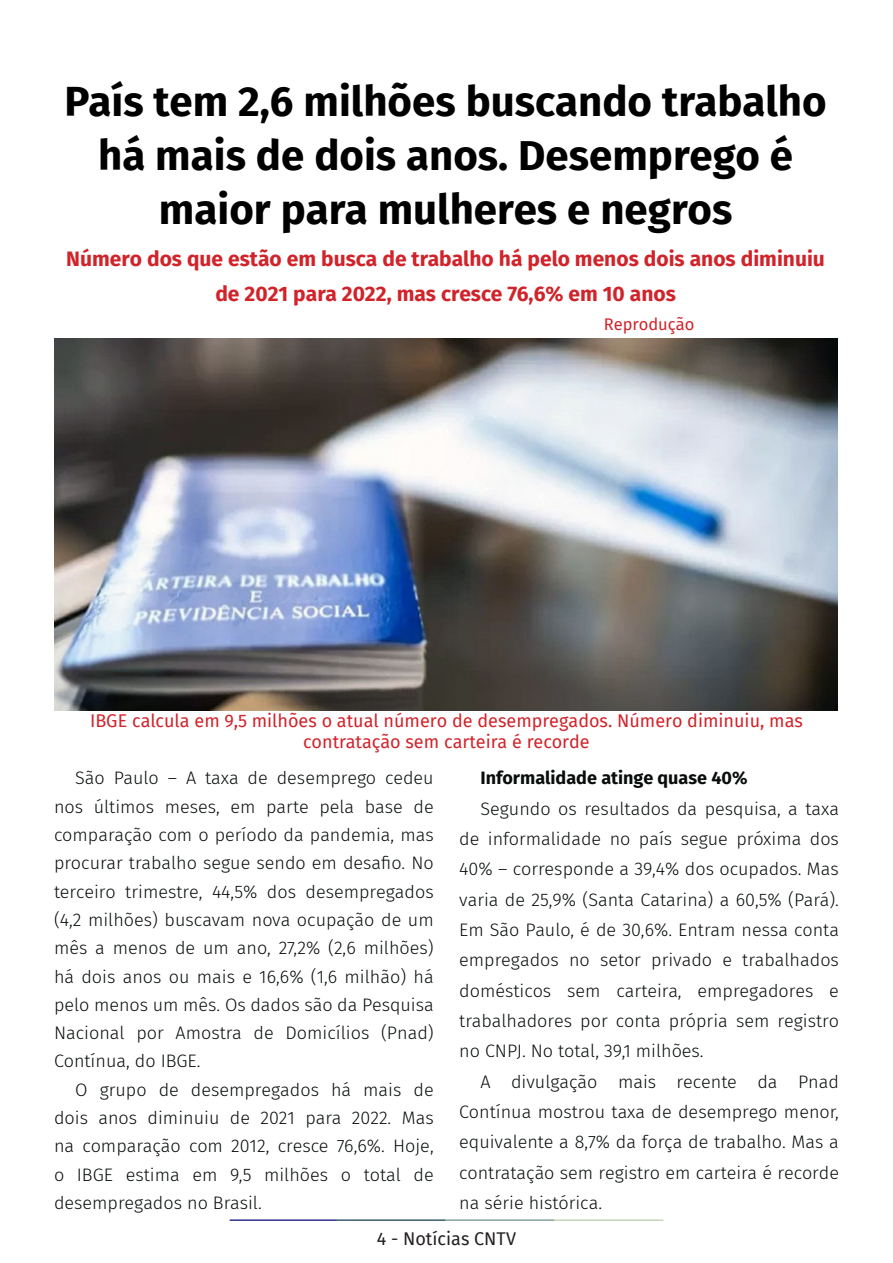
<style>
.page{position:relative;width:893px;height:1263px;background:#fff}
.page>*{position:absolute;margin:0;border:0;box-sizing:border-box;transform-origin:0 0}
.t1{font:700 42px/54px "Fira Sans";color:#000001;text-align:center}
.t2{font:700 21px/34.5px "Fira Sans";color:#d1232a;text-align:center}
.t3{font:300 18px/28.3px "Fira Sans";color:#080d0b;text-align:justify}
.t4{font:18px/21px "Fira Sans";color:#d1232a;text-align:center}
.t5{font:700 18px "Fira Sans";color:#080d0b}
.t6{font:18px "Fira Sans";color:#231f20}
.t7{font:16.5px "Fira Sans";color:#d1232a}
</style>
<div class="page">
<hr style="left:230px;top:1219px;width:107px;height:2px;background:#2f3088">
<hr style="left:337px;top:1219px;width:109px;height:2px;background:#3a5f6d">
<hr style="left:446px;top:1219px;width:109px;height:2px;background:#87a59a">
<hr style="left:555px;top:1219px;width:108px;height:2px;background:#c6d5b7">
<img style="left:54px;top:339px;width:783px;height:371px">
<p class="t1" style="left:65px;top:71px;width:764px">País tem 2,6 milhões buscando trabalho há mais de dois anos. Desemprego é maior para mulheres e negros</p>
<p class="t2" style="left:66px;top:240px;width:760px">Número dos que estão em busca de trabalho há pelo menos dois anos diminuiu de 2021 para 2022, mas cresce 76,6% em 10 anos</p>
<p class="t7" style="left:604px;top:312px;width:92px">Reprodução</p>
<p class="t4" style="left:90px;top:710px;width:714px">IBGE calcula em 9,5 milhões o atual número de desempregados. Número diminuiu, mas contratação sem carteira é recorde</p>
<p class="t3" style="left:54px;top:764px;width:381px;text-indent:21px">São Paulo – A taxa de desemprego cedeu nos últimos meses, em parte pela base de comparação com o período da pandemia, mas procurar trabalho segue sendo em desafio. No terceiro trimestre, 44,5% dos desempregados (4,2 milhões) buscavam nova ocupação de um mês a menos de um ano, 27,2% (2,6 milhões) há dois anos ou mais e 16,6% (1,6 milhão) há pelo menos um mês. Os dados são da Pesquisa Nacional por Amostra de Domicílios (Pnad)<br>Contínua, do IBGE.</p>
<p class="t3" style="left:54px;top:1075px;width:381px;text-indent:21px">O grupo de desempregados há mais de dois anos diminuiu de 2021 para 2022. Mas na comparação com 2012, cresce 76,6%. Hoje, o IBGE estima em 9,5 milhões o total de desempregados no Brasil.</p>
<p class="t5" style="left:480px;top:763px;width:269px">Informalidade atinge quase 40%</p>
<p class="t3" style="left:459px;top:793px;width:381px;line-height:30.3px;text-indent:21px">Segundo os resultados da pesquisa, a taxa de informalidade no país segue próxima dos 40% – corresponde a 39,4% dos ocupados. Mas varia de 25,9% (Santa Catarina) a 60,5% (Pará).<br>Em São Paulo, é de 30,6%. Entram nessa conta empregados no setor privado e trabalhados domésticos sem carteira, empregadores e trabalhadores por conta própria sem registro no CNPJ. No total, 39,1 milhões.</p>
<p class="t3" style="left:459px;top:1066px;width:381px;line-height:30.3px;text-indent:21px">A divulgação mais recente da Pnad Contínua mostrou taxa de desemprego menor, equivalente a 8,7% da força de trabalho. Mas a contratação sem registro em carteira é recorde na série histórica.</p>
<p class="t6" style="left:377px;top:1225px;width:141px">4 - Notícias CNTV</p>
</div>
